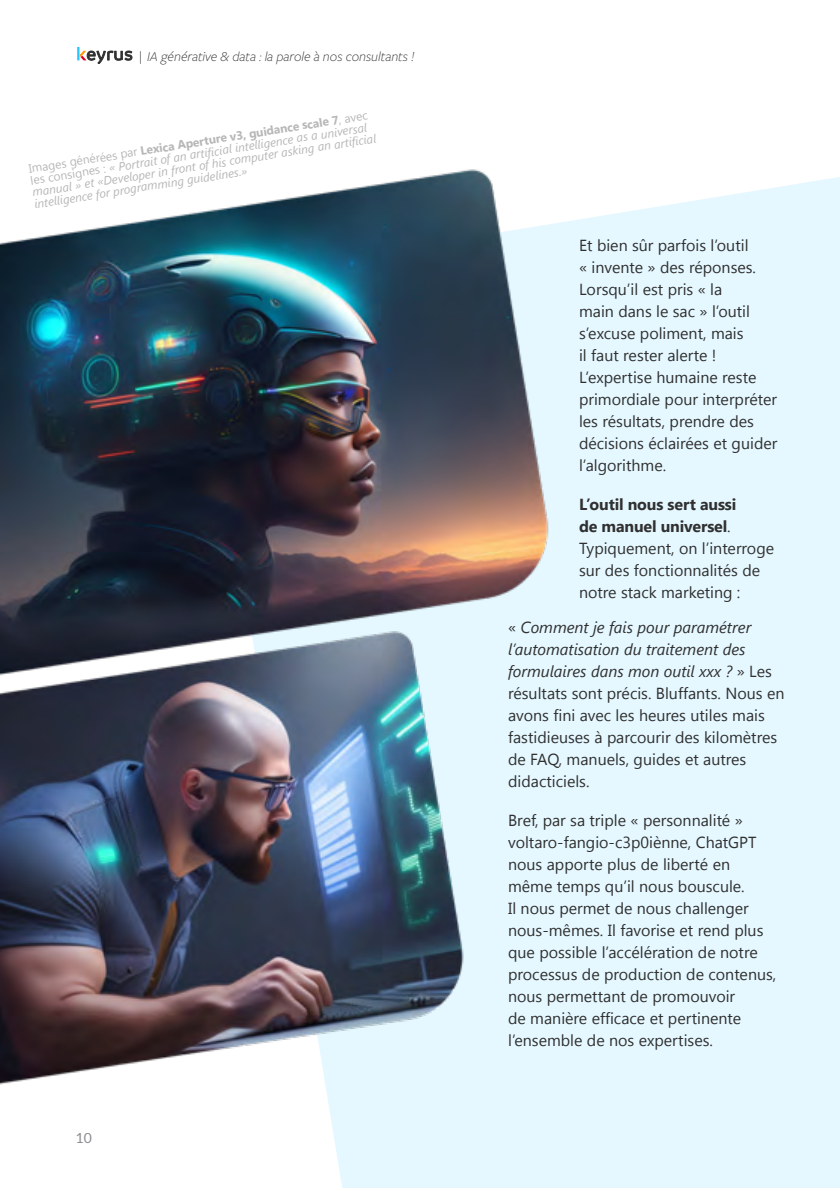
<style>
.page{position:relative;width:840px;height:1191px;background:#fff}
.page>*{position:absolute;margin:0;border:0;box-sizing:border-box;transform-origin:0 0}
.Texte_Courant{font:16px/22px "Segoe UI";color:#303030}
.t1{font:italic 300 14px "Freight Sans Pro";color:#303030}
.t2{font:14px "Lato";color:#636466}
.Legend{font:italic 12px/12px "Segoe UI";color:#b7b7b7}
.s1{font-style:normal}
.s2{font-weight:700;font-style:normal}
.s3{font-weight:700}
.s4{font-style:italic}
</style>
<div class="page">
<div style="left:326px;top:177px;width:513px;height:1010px;background:#e5f8ff"></div>
<img style="left:0;top:677px;width:500px;height:414px">
<img style="left:0;top:169px;width:589px;height:508px">
<svg style="left:77px;top:47px;width:55px;height:17px"></svg>
<p class="t1" style="left:139px;top:47px;width:277px">| IA générative &amp; data : la parole à nos consultants !</p>
<p class="Legend" style="left:28px;top:162px;width:349px;rotate:-9deg"><span class="s1">Images générées par</span> <span class="s2">Lexica Aperture v3, guidance scale 7</span><span class="s1">, avec les consignes :</span> « Portrait of an artifi cial intelligence as a universal manual » et «Developer in front of his computer asking an artifi cial intelligence for programming guidelines.»</p>
<p class="t2" style="left:75px;top:1130px;width:18px">10</p>
<p class="Texte_Courant" style="left:578px;top:233px;width:200px">Et bien sûr parfois l’outil<br>« invente » des réponses.<br>Lorsqu’il est pris « la<br>main dans le sac » l’outil s’excuse poliment, mais<br>il faut rester alerte !<br>L’expertise humaine reste primordiale pour interpréter les résultats, prendre des décisions éclairées et guider l’algorithme.</p>
<p class="Texte_Courant" style="left:578px;top:492px;width:196px"><span class="s3">L’outil nous sert aussi<br>de manuel universel</span>.<br>Typiquement, on l’interroge sur des fonctionnalités de notre stack marketing :</p>
<p class="Texte_Courant" style="left:508px;top:615px;width:278px">« <span class="s4">Comment je fais pour paramétrer l’automatisation du traitement des formulaires dans mon outil xxx ?</span> » Les résultats sont précis. Bluffants. Nous en avons fini avec les heures utiles mais fastidieuses à parcourir des kilomètres de FAQ, manuels, guides et autres didacticiels.</p>
<p class="Texte_Courant" style="left:508px;top:808px;width:270px">Bref, par sa triple « personnalité » voltaro-fangio-c3p0iènne, ChatGPT nous apporte plus de liberté en même temps qu’il nous bouscule.<br>Il nous permet de nous challenger nous-mêmes. Il favorise et rend plus que possible l’accélération de notre processus de production de contenus, nous permettant de promouvoir<br>de manière efficace et pertinente l’ensemble de nos expertises.</p>
</div>
